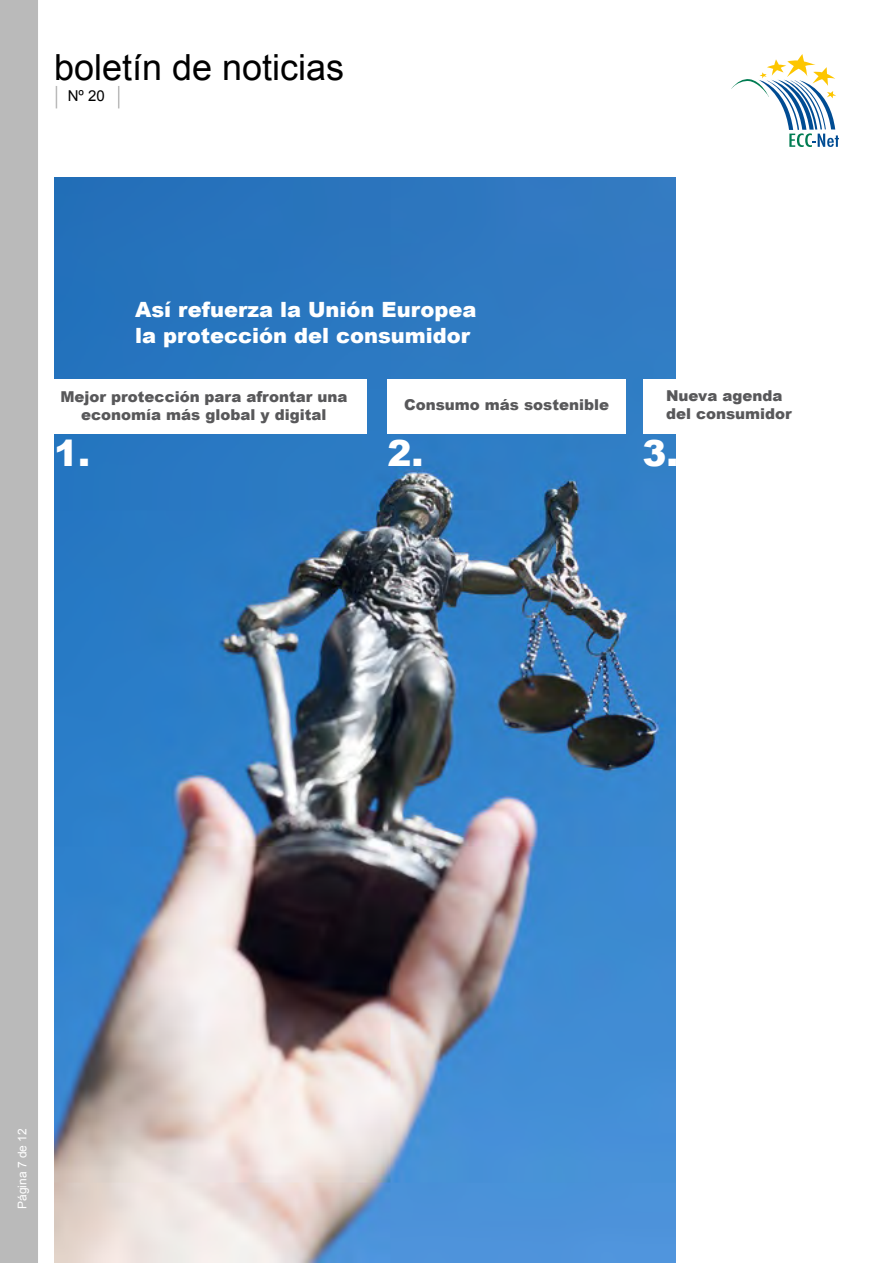
<style>
.page{position:relative;width:893px;height:1263px;background:#fff}
.page>*{position:absolute;margin:0;border:0;box-sizing:border-box;transform-origin:0 0}
.t1{font:36px "Arial";color:#000}
.t2{font:900 36px "Arial";color:#fff}
.t3{font:900 21px/25.2px "Arial";color:#fff}
.t4{font:900 15px/18px "Arial";color:#58585a;text-align:center}
.t5{font:15px "Arial";color:#000}
.t6{font:12px "Arial";color:#fff}
</style>
<div class="page">
<div style="left:0;top:0;width:38px;height:1263px;background:#bababa"></div>
<svg style="left:16px;top:1215px;width:11px;height:2px"></svg>
<svg style="left:56px;top:86px;width:1px;height:22px"></svg>
<svg style="left:118px;top:86px;width:1px;height:22px"></svg>
<svg style="left:731px;top:54px;width:108px;height:93px"></svg>
<img style="left:54px;top:177px;width:621px;height:1086px">
<div style="left:643px;top:380px;width:250px;height:54px;background:#fff"></div>
<div style="left:40px;top:380px;width:327px;height:54px;background:#fff"></div>
<div style="left:387px;top:380px;width:239px;height:54px;background:#fff"></div>
<h1 class="t1" style="left:54px;top:43px;width:292px">boletín de noticias</h1>
<p class="t5" style="left:68px;top:86px;width:39px">Nº 20</p>
<h2 class="t3" style="left:135px;top:297px;width:343px">Así refuerza la Unión Europea la protección del consumidor</h2>
<p class="t4" style="left:60px;top:387px;width:289px">Mejor protección para afrontar una economía más global y digital</p>
<p class="t4" style="left:666px;top:386px;width:127px;text-align:left">Nueva agenda del consumidor</p>
<p class="t4" style="left:404px;top:395px;width:207px">Consumo más sostenible</p>
<h1 class="t2" style="left:54px;top:427px;width:37px">1.</h1>
<h1 class="t2" style="left:387px;top:427px;width:37px">2.</h1>
<h1 class="t2" style="left:642px;top:427px;width:37px">3.</h1>
<p class="t6" style="left:14px;top:1209px;width:82px;rotate:-90deg">Página 7 de 12</p>
</div>
